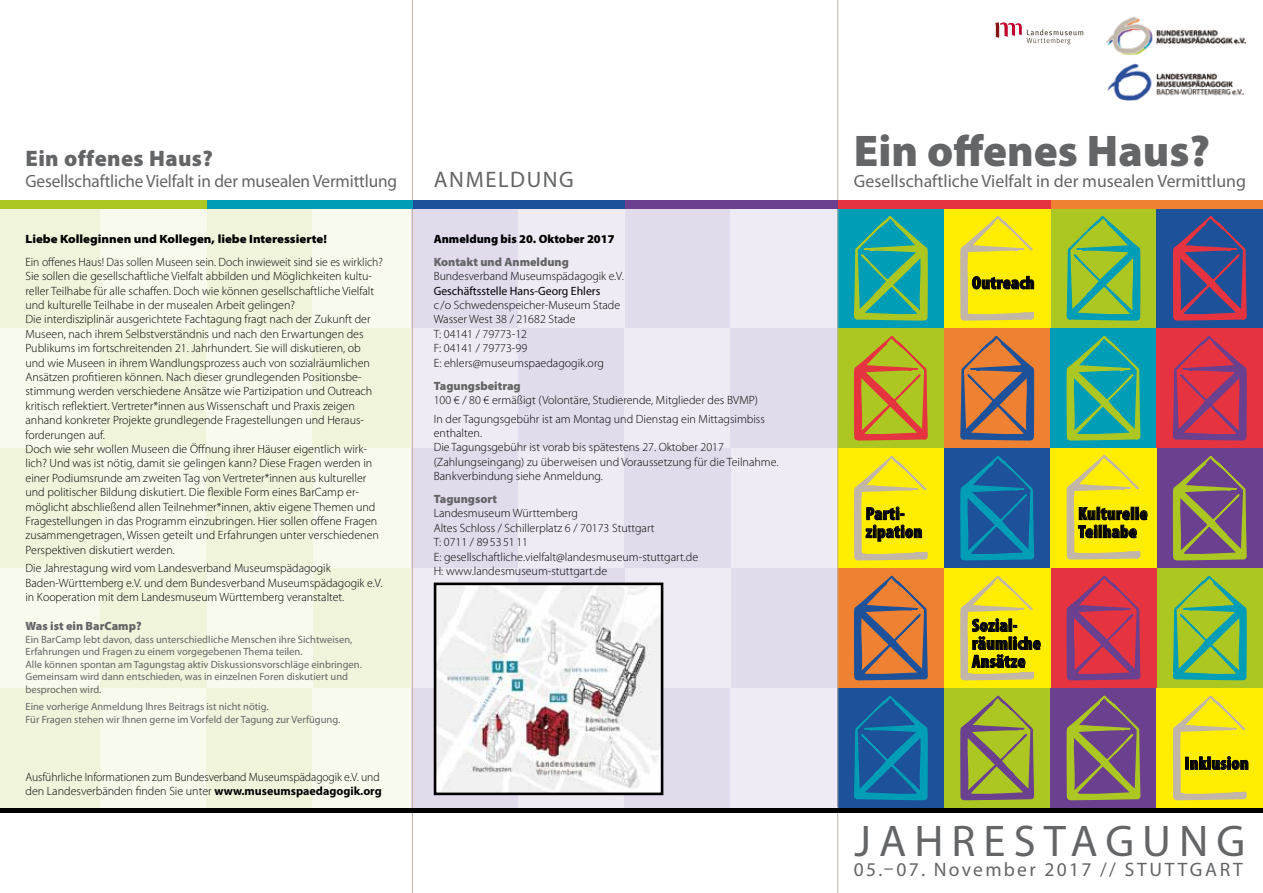
<style>
.page{position:relative;width:1263px;height:893px;background:#fff}
.page>*{position:absolute;margin:0;border:0;box-sizing:border-box;transform-origin:0 0}
.t1{font:900 44.55px "Myriad Pro";color:#646567}
.t2{font:44.55px "Myriad Pro";letter-spacing:.18em;color:#646567}
.t3{font:900 22.5px "Myriad Pro";letter-spacing:.02em;color:#646567}
.t4{font:22.5px "Myriad Pro";letter-spacing:.07em;color:#646567}
.t5{font:19.5px "Myriad Pro";letter-spacing:.12em;color:#646567}
.t6{font:900 condensed 18px/18px "Myriad Pro";letter-spacing:.02em;color:#000}
.t7{font:17.85px "Myriad Pro";letter-spacing:-.01em;color:#646567}
.t8{font:300 12px/14.4px "Myriad Pro";color:#000}
.t9{font:900 12px "Myriad Pro";color:#646567}
.t10{font:900 semi-expanded 12px "Myriad Pro";color:#000}
.t11{font:12px "Myriad Pro";color:#000}
.t12{font:900 12px "Myriad Pro";color:#000}
.t13{font:10.5px/12.6px "Myriad Pro";color:#646567}
.s1{font-weight:700}
</style>
<div class="page">
<div style="left:0;top:688px;width:100px;height:120px;background:#f0f4db"></div>
<div style="left:100px;top:688px;width:106px;height:120px;background:#f8faed"></div>
<div style="left:206px;top:688px;width:107px;height:120px;background:#f0f4db"></div>
<div style="left:313px;top:688px;width:106px;height:120px;background:#f8faed"></div>
<div style="left:0;top:568px;width:100px;height:120px;background:#f8faed"></div>
<div style="left:206px;top:208px;width:107px;height:120px;background:#f0f4db"></div>
<div style="left:313px;top:208px;width:106px;height:120px;background:#f8faed"></div>
<div style="left:0;top:448px;width:100px;height:120px;background:#f0f4db"></div>
<div style="left:313px;top:568px;width:106px;height:120px;background:#f0f4db"></div>
<div style="left:0;top:208px;width:100px;height:120px;background:#f0f4db"></div>
<div style="left:0;top:328px;width:100px;height:120px;background:#f8faed"></div>
<div style="left:100px;top:328px;width:106px;height:120px;background:#f0f4db"></div>
<div style="left:100px;top:208px;width:106px;height:120px;background:#f8faed"></div>
<div style="left:100px;top:448px;width:106px;height:120px;background:#f8faed"></div>
<div style="left:206px;top:568px;width:107px;height:120px;background:#f8faed"></div>
<div style="left:100px;top:568px;width:106px;height:120px;background:#f0f4db"></div>
<div style="left:206px;top:328px;width:107px;height:120px;background:#f8faed"></div>
<div style="left:313px;top:328px;width:106px;height:120px;background:#f0f4db"></div>
<div style="left:313px;top:448px;width:106px;height:120px;background:#f8faed"></div>
<div style="left:206px;top:448px;width:107px;height:120px;background:#f0f4db"></div>
<div style="left:412px;top:688px;width:106px;height:120px;background:#e2dbec"></div>
<div style="left:518px;top:688px;width:106px;height:120px;background:#efebf4"></div>
<div style="left:624px;top:688px;width:107px;height:120px;background:#e2dbec"></div>
<div style="left:731px;top:688px;width:106px;height:120px;background:#efebf4"></div>
<div style="left:412px;top:568px;width:106px;height:120px;background:#efebf4"></div>
<div style="left:624px;top:208px;width:107px;height:120px;background:#e2dbec"></div>
<div style="left:731px;top:208px;width:106px;height:120px;background:#efebf4"></div>
<div style="left:412px;top:448px;width:106px;height:120px;background:#e2dbec"></div>
<div style="left:731px;top:568px;width:106px;height:120px;background:#e2dbec"></div>
<div style="left:412px;top:208px;width:106px;height:120px;background:#e2dbec"></div>
<div style="left:412px;top:328px;width:106px;height:120px;background:#efebf4"></div>
<div style="left:518px;top:328px;width:106px;height:120px;background:#e2dbec"></div>
<div style="left:518px;top:208px;width:106px;height:120px;background:#efebf4"></div>
<div style="left:518px;top:448px;width:106px;height:120px;background:#efebf4"></div>
<div style="left:624px;top:568px;width:107px;height:120px;background:#efebf4"></div>
<div style="left:518px;top:568px;width:106px;height:120px;background:#e2dbec"></div>
<div style="left:624px;top:328px;width:107px;height:120px;background:#efebf4"></div>
<div style="left:731px;top:328px;width:106px;height:120px;background:#e2dbec"></div>
<div style="left:731px;top:448px;width:106px;height:120px;background:#efebf4"></div>
<div style="left:624px;top:448px;width:107px;height:120px;background:#e2dbec"></div>
<hr style="left:412px;top:0;width:1px;height:893px;background:#c2b6a9">
<hr style="left:837px;top:0;width:1px;height:893px;background:#c2b6a9">
<img style="left:438px;top:587px;width:221px;height:204px">
<div style="left:434px;top:583px;width:229px;height:212px;border:3px solid #000"></div>
<div style="left:625px;top:200px;width:213px;height:8px;background:#6a408f"></div>
<div style="left:412px;top:200px;width:213px;height:8px;background:#1d5199"></div>
<div style="left:206px;top:200px;width:206px;height:8px;background:#009db6"></div>
<div style="left:0;top:200px;width:206px;height:8px;background:#acc721"></div>
<hr style="left:625px;top:808px;width:213px;height:4px;background:#000">
<hr style="left:412px;top:808px;width:213px;height:4px;background:#000">
<hr style="left:206px;top:808px;width:206px;height:4px;background:#000">
<hr style="left:0;top:808px;width:206px;height:4px;background:#000">
<img style="left:1106px;top:17px;width:140px;height:38px">
<img style="left:1107px;top:64px;width:136px;height:37px">
<svg style="left:835px;top:157px;width:428px;height:736px"></svg>
<svg style="left:995px;top:22px;width:88px;height:22px"></svg>
<h2 class="t3" style="left:26px;top:143px;width:189px">Ein offenes Haus?</h2>
<h3 class="t7" style="left:26px;top:170px;width:373px">Gesellschaftliche Vielfalt in der musealen Vermittlung</h3>
<p class="t10" style="left:26px;top:231px;width:303px">Liebe Kolleginnen und Kollegen, liebe Interessierte!</p>
<p class="t8" style="left:26px;top:254px;width:359px">Ein offenes Haus! Das sollen Museen sein. Doch inwieweit sind sie es wirklich?<br>Sie sollen die gesellschaftliche Vielfalt abbilden und Möglichkeiten kultu&shy;reller Teilhabe für alle schaffen. Doch wie können gesellschaftliche Vielfalt und kulturelle Teilhabe in der musealen Arbeit gelingen?<br>Die interdisziplinär ausgerichtete Fachtagung fragt nach der Zukunft der Museen, nach ihrem Selbstverständnis und nach den Erwartungen des Publikums im fortschreitenden 21. Jahrhundert. Sie will diskutieren, ob und wie Museen in ihrem Wandlungsprozess auch von sozialräumlichen Ansätzen profitieren können. Nach dieser grundlegenden Positionsbe&shy;stimmung werden verschiedene Ansätze wie Partizipation und Outreach kritisch reflektiert. Vertreter*innen aus Wissenschaft und Praxis zeigen anhand konkreter Projekte grundlegende Fragestellungen und Heraus&shy;forderungen auf.<br>Doch wie sehr wollen Museen die Öffnung ihrer Häuser eigentlich wirk&shy;lich? Und was ist nötig, damit sie gelingen kann? Diese Fragen werden in einer Podiumsrunde am zweiten Tag von Vertreter*innen aus kultureller und politischer Bildung diskutiert. Die flexible Form eines BarCamp er&shy;möglicht abschließend allen Teilnehmer*innen, aktiv eigene Themen und Fragestellungen in das Programm einzubringen. Hier sollen offene Fragen zusammengetragen, Wissen geteilt und Erfahrungen unter verschiedenen Perspektiven diskutiert werden.</p>
<p class="t8" style="left:26px;top:561px;width:358px">Die Jahrestagung wird vom Landesverband Museumspädagogik<br>Baden-Württemberg e.V. und dem Bundesverband Museumspädagogik e.V. in Kooperation mit dem Landesmuseum Württemberg veranstaltet.</p>
<p class="t9" style="left:26px;top:618px;width:118px">Was ist ein BarCamp?</p>
<p class="t13" style="left:26px;top:633px;width:338px">Ein BarCamp lebt davon, dass unterschiedliche Menschen ihre Sichtweisen, Erfahrungen und Fragen zu einem vorgegebenen Thema teilen.<br>Alle können spontan am Tagungstag aktiv Diskussionsvorschläge einbringen.<br>Gemeinsam wird dann entschieden, was in einzelnen Foren diskutiert und besprochen wird.</p>
<p class="t13" style="left:26px;top:700px;width:316px">Eine vorherige Anmeldung Ihres Beitrags ist nicht nötig.<br>Für Fragen stehen wir Ihnen gerne im Vorfeld der Tagung zur Verfügung.</p>
<p class="t8" style="left:26px;top:769px;width:358px">Ausführliche Informationen zum Bundesverband Museumspädagogik e.V. und den Landesverbänden finden Sie unter <span class="s1">www.museumspaedagogik.org</span></p>
<h2 class="t4" style="left:434px;top:166px;width:141px">Anmeldung</h2>
<p class="t12" style="left:434px;top:231px;width:182px">Anmeldung bis 20. Oktober 2017</p>
<p class="t9" style="left:434px;top:254px;width:137px">Kontakt und Anmeldung</p>
<p class="t8" style="left:434px;top:269px;width:192px">Bundesverband Museumspädagogik e.V.</p>
<p class="t11" style="left:434px;top:283px;width:168px">Geschäftsstelle Hans-Georg Ehlers</p>
<p class="t8" style="left:434px;top:298px;width:188px">c /o Schwedenspeicher-Museum Stade<br>Wasser West 38 / 21682 Stade<br>T: 04141 / 79773-12<br>F: 04141 / 79773-99<br>E: ehlers@museumspaedagogik.org</p>
<p class="t9" style="left:434px;top:377px;width:89px">Tagungsbeitrag</p>
<p class="t8" style="left:434px;top:390px;width:333px;line-height:18.6px">100 € / 80 € ermäßigt (Volontäre, Studierende, Mitglieder des BVMP)<br>In der Tagungsgebühr ist am Montag und Dienstag ein Mittagsimbiss</p>
<p class="t8" style="left:434px;top:426px;width:346px">enthalten.<br>Die Tagungsgebühr ist vorab bis spätestens 27. Oktober 2017 (Zahlungseingang) zu überweisen und Voraussetzung für die Teilnahme.<br>Bankverbindung siehe Anmeldung.</p>
<p class="t9" style="left:434px;top:491px;width:65px">Tagungsort</p>
<p class="t8" style="left:434px;top:506px;width:266px">Landesmuseum Württemberg<br>Altes Schloss / Schillerplatz 6 / 70173 Stuttgart<br>T: 0711 / 89 53 51 11<br>E: gesellschaftliche.vielfalt@landesmuseum-stuttgart.de H: www.landesmuseum-stuttgart.de</p>
<h1 class="t1" style="left:854px;top:121px;width:358px">Ein offenes Haus?</h1>
<h3 class="t7" style="left:854px;top:170px;width:393px">Gesellschaftliche Vielfalt in der musealen Vermittlung</h3>
<h3 class="t6" style="left:972px;top:273px;width:64px">Outreach</h3>
<h3 class="t6" style="left:866px;top:504px;width:58px">Parti&shy;zipation</h3>
<h3 class="t6" style="left:1078px;top:504px;width:71px">Kulturelle<br>Teilhabe</h3>
<h3 class="t6" style="left:972px;top:616px;width:70px">Sozial&shy;räumliche<br>Ansätze</h3>
<h3 class="t6" style="left:1184px;top:754px;width:66px">Inklusion</h3>
<h1 class="t2" style="left:854px;top:814px;width:392px">Jahrestagung</h1>
<h3 class="t5" style="left:854px;top:857px;width:390px">05.–07. November 2017 // Stuttgart</h3>
</div>
